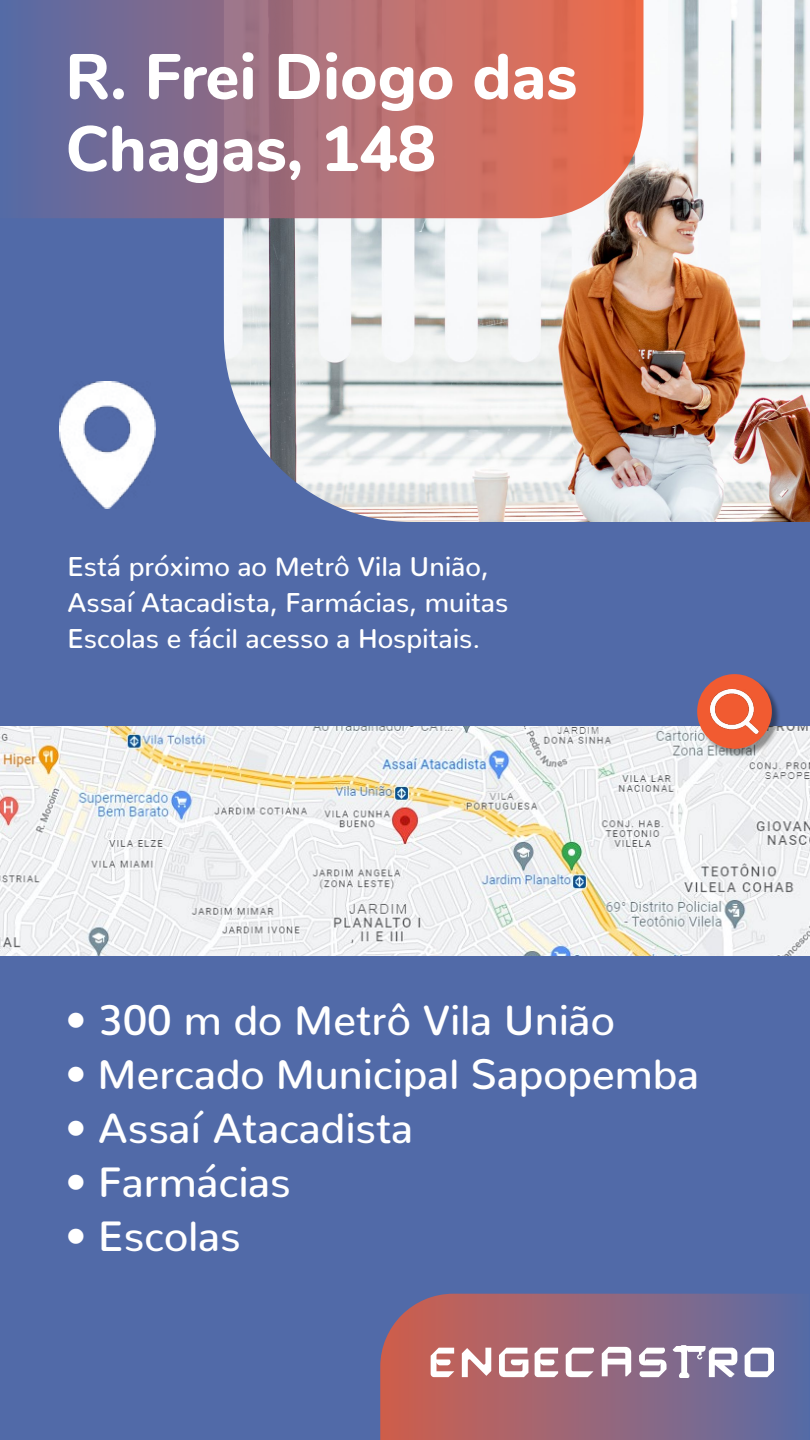
<style>
.page{position:relative;width:810px;height:1440px;background:#516aa8}
.page>*{position:absolute;margin:0;border:0;box-sizing:border-box;transform-origin:0 0}
.t1{font:800 63.82px/72px "Nunito";color:#fff}
.t2{font:500 42px "Nunito";color:#fff}
.t3{font:500 27px/36px "Nunito";color:#fff}
</style>
<div class="page">
<img style="left:224px;top:0;width:586px;height:522px">
<svg style="left:28px;top:0;width:616px;height:218px;background:#a86e78"></svg>
<img style="left:0;top:726px;width:810px;height:230px">
<img style="left:60px;top:381px;width:96px;height:127px">
<div style="left:699px;top:675px;width:82px;height:83px;background:#000;opacity:.4"></div>
<div style="left:697px;top:674px;width:75px;height:75px;background:#f15b31;border-radius:50%"></div>
<img style="left:711px;top:689px;width:47px;height:45px">
<svg style="left:380px;top:1294px;width:410px;height:146px;background:#976679"></svg>
<svg style="left:745px;top:1348px;width:29px;height:29px"></svg>
<svg style="left:639px;top:1348px;width:28px;height:29px"></svg>
<svg style="left:602px;top:1347px;width:29px;height:29px"></svg>
<svg style="left:566px;top:1348px;width:28px;height:29px"></svg>
<svg style="left:462px;top:1348px;width:29px;height:29px"></svg>
<svg style="left:431px;top:1348px;width:23px;height:29px"></svg>
<svg style="left:535px;top:1348px;width:23px;height:29px"></svg>
<svg style="left:499px;top:1348px;width:29px;height:29px"></svg>
<svg style="left:673px;top:1345px;width:64px;height:33px;background:#b3aac0"></svg>
<h1 class="t1" style="left:65px;top:37px;width:514px">R. Frei Diogo das<br>Chagas, 148</h1>
<p class="t3" style="left:68px;top:546px;width:442px">Está próximo ao Metrô Vila União,<br>Assaí Atacadista, Farmácias, muitas<br>Escolas e fácil acesso a Hospitais.</p>
<h2 class="t2" style="left:65px;top:984px;width:551px">• 300 m do Metrô Vila União</h2>
<h2 class="t2" style="left:65px;top:1038px;width:635px">• Mercado Municipal Sapopemba</h2>
<h2 class="t2" style="left:65px;top:1092px;width:349px">• Assaí Atacadista</h2>
<h2 class="t2" style="left:65px;top:1146px;width:227px">• Farmácias</h2>
<h2 class="t2" style="left:65px;top:1200px;width:177px">• Escolas</h2>
</div>
